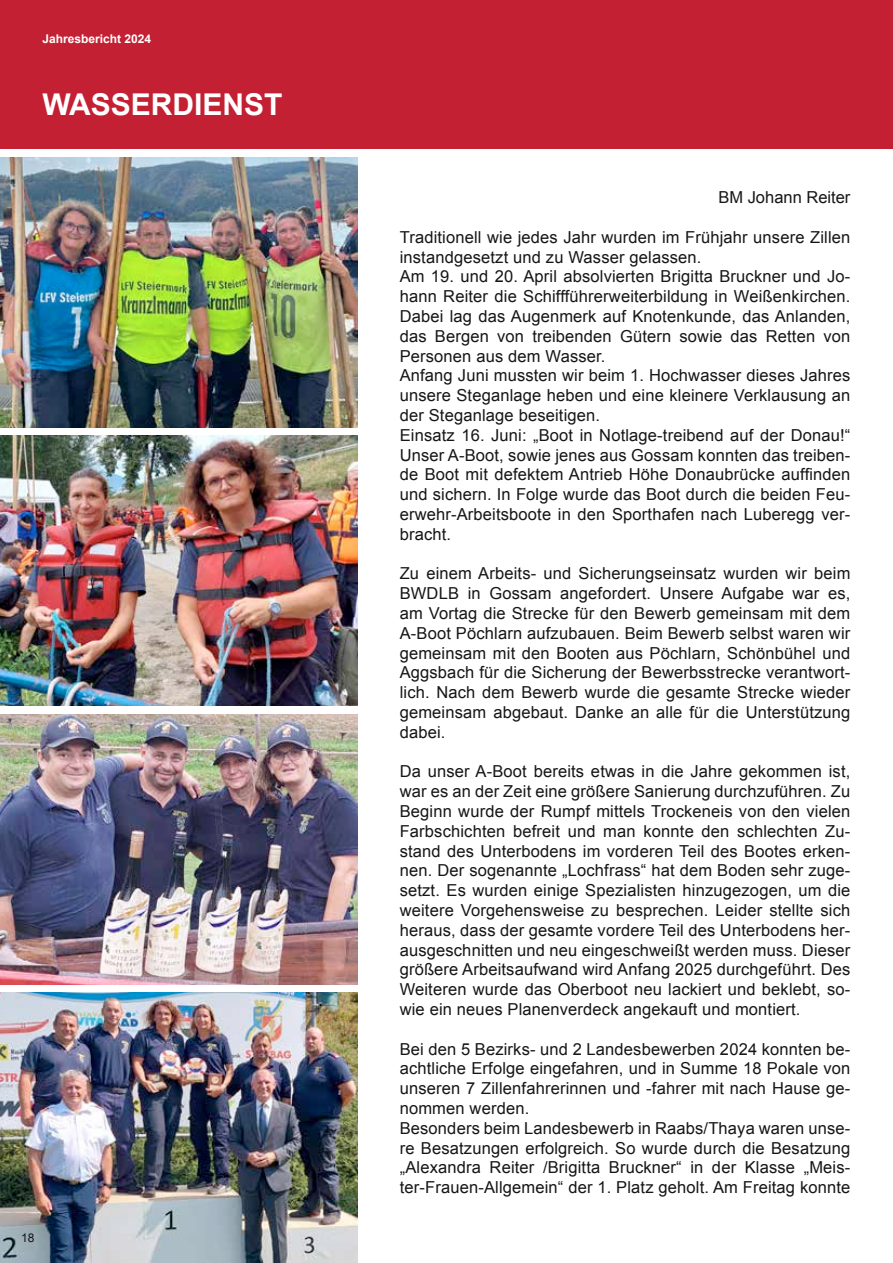
<style>
.page{position:relative;width:893px;height:1263px;background:#fff}
.page>*{position:absolute;margin:0;border:0;box-sizing:border-box;transform-origin:0 0}
.t1{font:700 30px "Arial";color:#fff}
.t2{font:16.5px/19.8px "Arial";letter-spacing:.01em;color:#151616}
.t3{font:700 12px "Arial";color:#fff}
.t4{font:12px "Arial";color:#151616}
</style>
<div class="page">
<img style="left:0;top:993px;width:357px;height:270px">
<div style="left:0;top:0;width:893px;height:149px;background:#c42033"></div>
<img style="left:0;top:157px;width:357px;height:270px">
<img style="left:0;top:436px;width:357px;height:270px">
<img style="left:0;top:714px;width:357px;height:270px">
<p class="t3" style="left:43px;top:30px;width:110px">Jahresbericht 2024</p>
<h1 class="t1" style="left:43px;top:85px;width:242px">WASSERDIENST</h1>
<p class="t4" style="left:21px;top:1230px;width:15px">18</p>
<p class="t2" style="left:718px;top:188px;width:134px">BM Johann Reiter</p>
<p class="t2" style="left:400px;top:227px;width:452px">Traditionell wie jedes Jahr wurden im Frühjahr unsere Zillen instandgesetzt und zu Wasser gelassen.<br>Am 19. und 20. April absolvierten Brigitta Bruckner und Jo&shy;hann Reiter die Schiffführerweiterbildung in Weißenkirchen.<br>Dabei lag das Augenmerk auf Knotenkunde, das Anlanden, das Bergen von treibenden Gütern sowie das Retten von Personen aus dem Wasser.<br>Anfang Juni mussten wir beim 1. Hochwasser dieses Jahres unsere Steganlage heben und eine kleinere Verklausung an der Steganlage beseitigen.<br>Einsatz 16. Juni: „Boot in Notlage-treibend auf der Donau!“ Unser A-Boot, sowie jenes aus Gossam konnten das treiben&shy;de Boot mit defektem Antrieb Höhe Donaubrücke auffinden und sichern. In Folge wurde das Boot durch die beiden Feu&shy;erwehr-Arbeitsboote in den Sporthafen nach Luberegg ver&shy;bracht.</p>
<p class="t2" style="left:400px;top:564px;width:452px;text-align:justify">Zu einem Arbeits- und Sicherungseinsatz wurden wir beim BWDLB in Gossam angefordert. Unsere Aufgabe war es, am Vortag die Strecke für den Bewerb gemeinsam mit dem A-Boot Pöchlarn aufzubauen. Beim Bewerb selbst waren wir gemeinsam mit den Booten aus Pöchlarn, Schönbühel und Aggsbach für die Sicherung der Bewerbsstrecke verantwort&shy;lich. Nach dem Bewerb wurde die gesamte Strecke wieder gemeinsam abgebaut. Danke an alle für die Unterstützung dabei.</p>
<p class="t2" style="left:400px;top:762px;width:452px;text-align:justify">Da unser A-Boot bereits etwas in die Jahre gekommen ist, war es an der Zeit eine größere Sanierung durchzuführen. Zu Beginn wurde der Rumpf mittels Trockeneis von den vielen Farbschichten befreit und man konnte den schlechten Zu&shy;stand des Unterbodens im vorderen Teil des Bootes erken&shy;nen. Der sogenannte „Lochfrass“ hat dem Boden sehr zuge&shy;setzt. Es wurden einige Spezialisten hinzugezogen, um die weitere Vorgehensweise zu besprechen. Leider stellte sich heraus, dass der gesamte vordere Teil des Unterbodens her&shy;ausgeschnitten und neu eingeschweißt werden muss. Dieser größere Arbeitsaufwand wird Anfang 2025 durchgeführt. Des Weiteren wurde das Oberboot neu lackiert und beklebt, so&shy;wie ein neues Planenverdeck angekauft und montiert.</p>
<p class="t2" style="left:400px;top:1039px;width:452px">Bei den 5 Bezirks- und 2 Landesbewerben 2024 konnten be&shy;achtliche Erfolge eingefahren, und in Summe 18 Pokale von unseren 7 Zillenfahrerinnen und -fahrer mit nach Hause ge&shy;nommen werden.<br>Besonders beim Landesbewerb in Raabs/Thaya waren unse&shy;re Besatzungen erfolgreich. So wurde durch die Besatzung „Alexandra Reiter /Brigitta Bruckner“ in der Klasse „Meis&shy;ter-Frauen-Allgemein“ der 1. Platz geholt. Am Freitag konnte</p>
</div>
